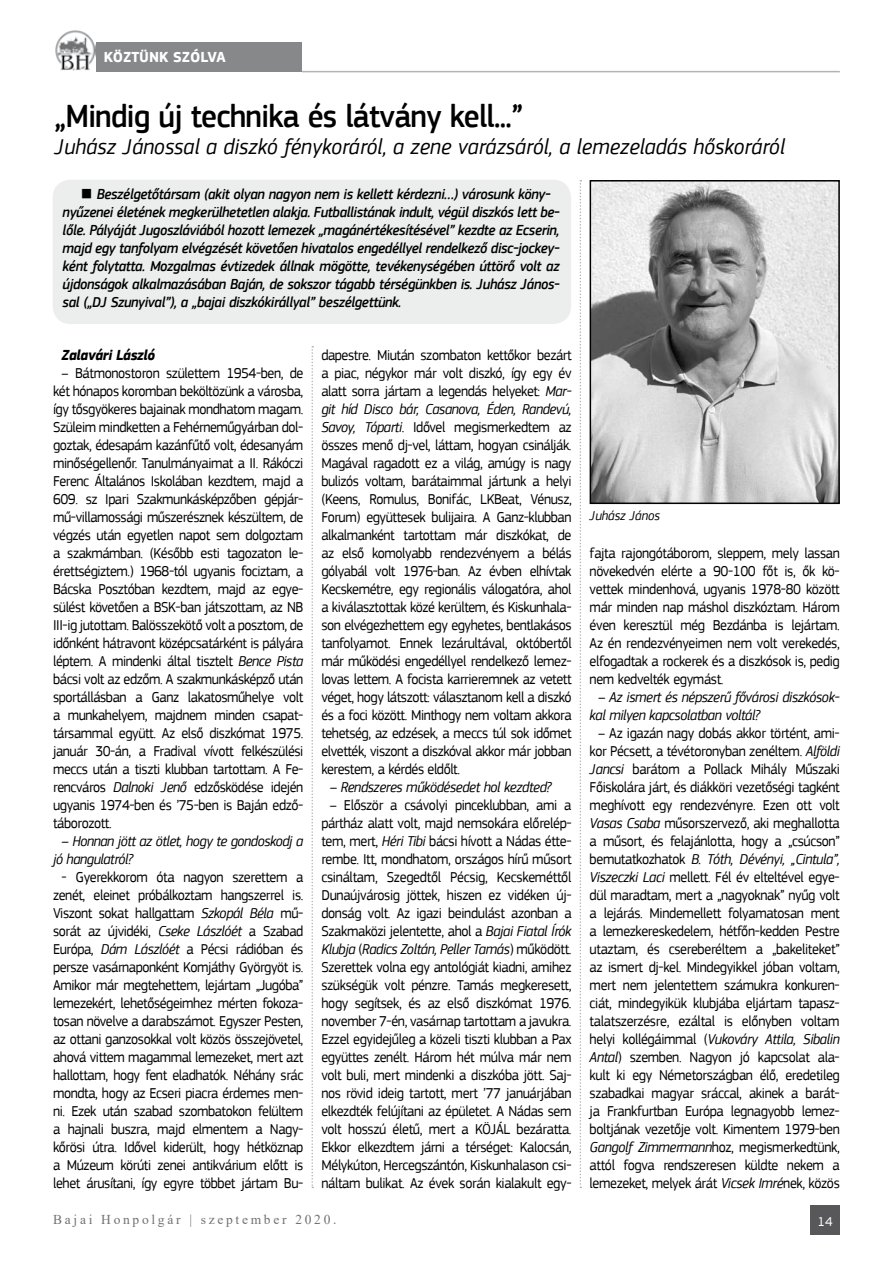
<style>
.page{position:relative;width:893px;height:1263px;background:#fff}
.page>*{position:absolute;margin:0;border:0;box-sizing:border-box;transform-origin:0 0}
.t1{font:500 33px "PF Square Sans Pro";letter-spacing:-.025em;color:#000;scale:.95 1}
.t2{font:italic 22.5px "PF Square Sans Pro";color:#000;scale:.95 1}
.t3{font:15px/18px "PF Square Sans Pro";letter-spacing:-.025em;color:#000;text-align:justify;scale:.94 1}
.t4{font:italic 500 15px/18px "PF Square Sans Pro";letter-spacing:-.025em;color:#000;scale:.94 1}
.t5{font:italic 15px/18px "PF Square Sans Pro";letter-spacing:-.025em;color:#000;scale:.94 1}
.t6{font:italic 700 15px "PF Square Sans Pro";letter-spacing:-.025em;color:#000;scale:.94 1}
.t7{font:700 15px "PF Square Sans Pro";color:#fff}
.t8{font:13.5px "Times New Roman";letter-spacing:.2em;color:#707173}
.t9{font:italic 13.5px "PF Square Sans Pro";letter-spacing:-.01em;color:#000;scale:.95 1}
.t10{font:13.5px "PF Square Sans Pro";color:#fff}
.s1{font-style:italic}
</style>
<div class="page">
<div style="left:810px;top:1205px;width:30px;height:30px;background:#58585a"></div>
<div style="left:96px;top:42px;width:206px;height:30px;background:#87888a"></div>
<hr style="left:302px;top:71px;width:538px;height:1px;background:#b1b3b4">
<img style="left:55px;top:30px;width:40px;height:41px">
<svg style="left:580px;top:180px;width:1px;height:1008px"></svg>
<svg style="left:311px;top:346px;width:2px;height:842px"></svg>
<div style="left:53px;top:180px;width:518px;height:144px;background:#eceded;border-radius:18px"></div>
<img style="left:593px;top:183px;width:244px;height:318px">
<div style="left:590px;top:180px;width:250px;height:324px;border:2px solid #000"></div>
<p class="t7" style="left:104px;top:48px;width:55px">KÖZTÜNKSZ</p>
<p class="t7" style="left:190px;top:48px;width:37px">ÓLVA</p>
<h1 class="t1" style="left:55px;top:97px;width:495px">„Mindig új technika és látvány kell...”</h1>
<h2 class="t2" style="left:55px;top:133px;width:770px">Juhász Jánossal a diszkó fénykoráról, a zene varázsáról, a lemezeladás hőskoráról</h2>
<p class="t4" style="left:63px;top:186px;width:530px;text-indent:18px">■ Beszélgetőtársam (akit olyan nagyon nem is kellett kérdezni…) városunk kön - nyűzenei életének megkerülhetetlen alakja. Futballistának indult, végül diszkós lett be&shy;lőle. Pályáját Jugoszláviából hozott lemezek „magánértékesítésével” kezdte az Ecserin, majd egy tanfolyam elvégzését követően hivatalos engedéllyel rendelkező disc-jockey&shy;ként folytatta. Mozgalmas évtizedek állnak mögötte, tevékenységében úttörő volt az újdonságok alkalmazásában Baján, de sokszor tágabb térségünkben is. Juhász János&shy;sal („DJ Szunyival”), a „bajai diszkókirállyal” beszélgettünk.</p>
<p class="t6" style="left:62px;top:346px;width:101px">Zalavári László</p>
<p class="t3" style="left:53px;top:364px;width:268px;text-indent:9px">– Bátmonostoron születtem 1954-ben, de két hónapos koromban beköltözünk a városba, így tősgyökeres bajainak mondhatom magam.<br>Szüleim mindketten a Fehérneműgyárban dol&shy;goztak, édesapám kazánfűtő volt, édesanyám minőségellenőr. Tanulmányaimat a II. Rákóczi Ferenc Általános Iskolában kezdtem, majd a 609. sz Ipari Szakmunkásképzőben gépjár&shy;mű-villamossági műszerésznek készültem, de végzés után egyetlen napot sem dolgoztam a szakmámban. (Később esti tagozaton le&shy;érettségiztem.) 1968-tól ugyanis fociztam, a Bácska Posztóban kezdtem, majd az egye&shy;sülést követően a BSK-ban játszottam, az NB III-ig jutottam. Balösszekötő volt a posztom, de időnként hátravont középcsatárként is pályára léptem. A mindenki által tisztelt <span class="s1">Bence Pista </span>bácsi volt az edzőm. A szakmunkásképző után sportállásban a Ganz lakatosműhelye volt a munkahelyem, majdnem minden csapat&shy;társammal együtt. Az első diszkómat 1975. január 30-án, a Fradival vívott felkészülési meccs után a tiszti klubban tartottam. A Fe&shy;rencváros <span class="s1">Dalnoki Jenő</span> edzősködése idején ugyanis 1974-ben és ’75-ben is Baján edző&shy;táborozott.</p>
<p class="t5" style="left:53px;top:832px;width:268px;text-indent:9px">– Honnan jött az ötlet, hogy te gondoskodj a jó hangulatról?</p>
<p class="t3" style="left:53px;top:868px;width:268px;text-align:center">- Gyerekkorom óta nagyon szerettem a zenét, eleinet próbálkoztam hangszerrel is.<br>Viszont sokat hallgattam <span class="s1">Szkopál Béla</span> mű&shy;sorát az újvidéki, <span class="s1">Cseke Lászlóét</span> a Szabad Európa, <span class="s1">Dám Lászlóét</span> a Pécsi rádióban és persze vasárnaponként Komjáthy Györgyöt is.<br>Amikor már megtehettem, lejártam „Jugóba” lemezekért, lehetőségeimhez mérten fokoza&shy;tosan növelve a darabszámot. Egyszer Pesten, az ottani ganzosokkal volt közös összejövetel, ahová vittem magammal lemezeket, mert azt hallottam, hogy fent eladhatók. Néhány srác mondta, hogy az Ecseri piacra érdemes men&shy;ni. Ezek után szabad szombatokon felültem a hajnali buszra, majd elmentem a Nagy&shy;kőrösi útra. Idővel kiderült, hogy hétköznap a Múzeum körúti zenei antikvárium előtt is lehet árusítani, így egyre többet jártam Bu-</p>
<p class="t3" style="left:321px;top:346px;width:268px">dapestre. Miután szombaton kettőkor bezárt a piac, négykor már volt diszkó, így egy év alatt sorra jártam a legendás helyeket: <span class="s1">Mar&shy;git híd Disco bár, Casanova, Éden, Randevú, Savoy, Tóparti</span>. Idővel megismerkedtem az összes menő dj-vel, láttam, hogyan csinálják.<br>Magával ragadott ez a világ, amúgy is nagy bulizós voltam, barátaimmal jártunk a helyi (Keens, Romulus, Bonifác, LKBeat, Vénusz, Forum) együttesek bulijaira. A Ganz-klubban alkalmanként tartottam már diszkókat, de az első komolyabb rendezvényem a bélás gólyabál volt 1976-ban. Az évben elhívtak Kecskemétre, egy regionális válogatóra, ahol a kiválasztottak közé kerültem, és Kiskunhala&shy;son elvégezhettem egy egyhetes, bentlakásos tanfolyamot. Ennek lezárultával, októbertől már működési engedéllyel rendelkező lemez&shy;lovas lettem. A focista karrieremnek az vetett véget, hogy látszott: választanom kell a diszkó és a foci között. Minthogy nem voltam akkora tehetség, az edzések, a meccs túl sok időmet elvették, viszont a diszkóval akkor már jobban kerestem, a kérdés eldőlt.</p>
<p class="t5" style="left:330px;top:778px;width:237px">– Rendszeres működésedet hol kezdted?</p>
<p class="t3" style="left:321px;top:796px;width:268px;text-align:center">– Először a csávolyi pinceklubban, ami a pártház alatt volt, majd nemsokára előrelép&shy;tem, mert, <span class="s1">Héri Tibi</span> bácsi hívott a Nádas étte&shy;rembe. Itt, mondhatom, országos hírű műsort csináltam, Szegedtől Pécsig, Kecskeméttől Dunaújvárosig jöttek, hiszen ez vidéken új&shy;donság volt. Az igazi beindulást azonban a Szakmaközi jelentette, ahol a <span class="s1">Bajai Fiatal Írók Klubja</span> (<span class="s1">Radics Zoltán, Peller Tamás</span>) működött.<br>Szerettek volna egy antológiát kiadni, amihez szükségük volt pénzre. Tamás megkeresett, hogy segítsek, és az első diszkómat 1976. november 7-én, vasárnap tartottam a javukra.<br>Ezzel egyidejűleg a közeli tiszti klubban a Pax együttes zenélt. Három hét múlva már nem volt buli, mert mindenki a diszkóba jött. Saj&shy;nos rövid ideig tartott, mert ’77 januárjában elkezdték felújítani az épületet. A Nádas sem volt hosszú életű, mert a KÖJÁL bezáratta.<br>Ekkor elkezdtem járni a térséget: Kalocsán, Mélykúton, Hercegszántón, Kiskunhalason csi&shy;náltam bulikat. Az évek során kialakult egy-</p>
<p class="t9" style="left:590px;top:508px;width:76px">Juhász János</p>
<p class="t3" style="left:590px;top:544px;width:268px">fajta rajongótáborom, sleppem, mely lassan növekedvén elérte a 90-100 főt is, ők kö&shy;vettek mindenhová, ugyanis 1978-80 között már minden nap máshol diszkóztam. Három éven keresztül még Bezdánba is lejártam.<br>Az én rendezvényeimen nem volt verekedés, elfogadtak a rockerek és a diszkósok is, pedig nem kedvelték egymást.</p>
<p class="t5" style="left:590px;top:688px;width:268px;text-indent:9px">– Az ismert és népszerű fővárosi diszkósok&shy;kal milyen kapcsolatban voltál?</p>
<p class="t3" style="left:590px;top:724px;width:268px;text-align:center">– Az igazán nagy dobás akkor történt, ami&shy;kor Pécsett, a tévétoronyban zenéltem. <span class="s1">Alföldi Jancsi</span> barátom a Pollack Mihály Műszaki Főiskolára járt, és diákköri vezetőségi tagként meghívott egy rendezvényre. Ezen ott volt <span class="s1">Vasas Csaba</span> műsorszervező, aki meghallotta a műsort, és felajánlotta, hogy a „csúcson” bemutatkozhatok <span class="s1">B. Tóth, Dévényi, „Cintula”, Viszeczki Laci</span> mellett. Fél év elteltével egye&shy;dül maradtam, mert a „nagyoknak” nyűg volt a lejárás. Mindemellett folyamatosan ment a lemezkereskedelem, hétfőn-kedden Pestre utaztam, és csereberéltem a „bakeliteket” az ismert dj-kel. Mindegyikkel jóban voltam, mert nem jelentettem számukra konkuren&shy;ciát, mindegyikük klubjába eljártam tapasz&shy;talatszerzésre, ezáltal is előnyben voltam helyi kollégáimmal (<span class="s1">Vukováry Attila, Sibalin Antal</span>) szemben. Nagyon jó kapcsolat ala&shy;kult ki egy Németországban élő, eredetileg szabadkai magyar sráccal, akinek a barát&shy;ja Frankfurtban Európa legnagyobb lemez&shy;boltjának vezetője volt. Kimentem 1979-ben <span class="s1">Gangolf Zimmermann</span>hoz, megismerkedtünk, attól fogva rendszeresen küldte nekem a lemezeket, melyek árát <span class="s1">Vicsek Imré</span>nek, közös</p>
<p class="t8" style="left:53px;top:1210px;width:285px">Bajai Honpolgár | szeptember 2020.</p>
<p class="t10" style="left:817px;top:1214px;width:17px">14</p>
</div>
